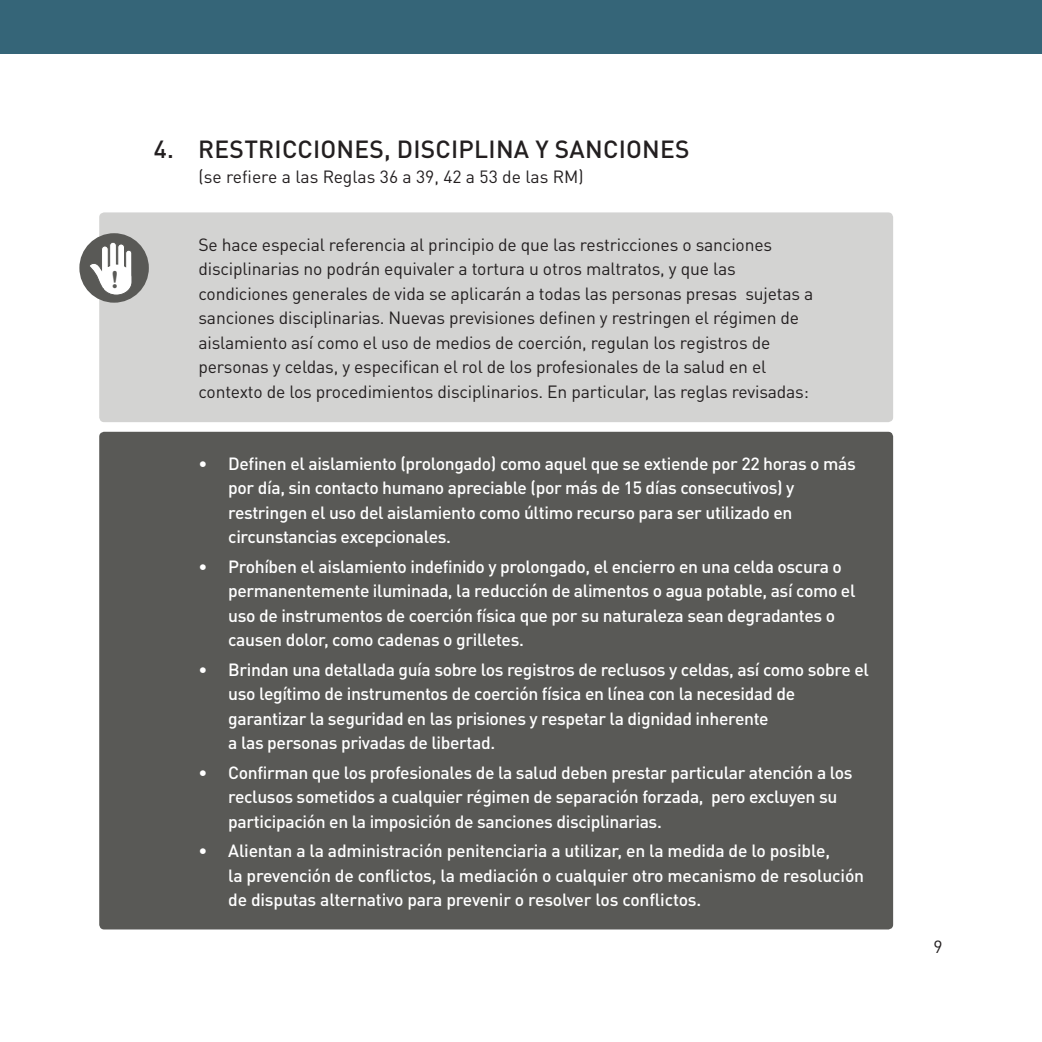
<style>
.page{position:relative;width:1042px;height:1042px;background:#fff}
.page>*{position:absolute;margin:0;border:0;box-sizing:border-box;transform-origin:0 0}
.t1{font:500 24.5px "DIN Pro";letter-spacing:.01em;color:#231f20}
.t2{font:700 24.5px "Century Std";color:#595956}
.t3{font:500 17.5px/24.5px "DIN Pro";letter-spacing:-.02em;color:#fff}
.t4{font:17.5px/24.7px "DIN Pro";letter-spacing:-.01em;color:#231f20}
</style>
<div class="page">
<div style="left:0;top:0;width:1042px;height:54px;background:#356578"></div>
<div style="left:99px;top:212px;width:794px;height:210px;background:#d3d3d2;border-radius:5px"></div>
<div style="left:79px;top:233px;width:70px;height:70px;background:#595956;border-radius:50%"></div>
<svg style="left:87px;top:241px;width:45px;height:55px"></svg>
<div style="left:99px;top:432px;width:794px;height:497px;background:#595956;border-radius:5px"></div>
<h1 class="t2" style="left:111px;top:265px;width:10px">!</h1>
<h1 class="t1" style="left:154px;top:129px;width:537px">4. RESTRICCIONES, DISCIPLINA Y SANCIONES</h1>
<p class="t4" style="left:198px;top:162px;width:387px">(se refiere a las Reglas 36 a 39, 42 a 53 de las RM)</p>
<p class="t4" style="left:198px;top:230px;width:616px">Se hace especial referencia al principio de que las restricciones o sanciones disciplinarias no podrán equivaler a tortura u otros maltratos, y que las condiciones generales de vida se aplicarán a todas las personas presas sujetas a sanciones disciplinarias. Nuevas previsiones definen y restringen el régimen de aislamiento así como el uso de medios de coerción, regulan los registros de personas y celdas, y especifican el rol de los profesionales de la salud en el contexto de los procedimientos disciplinarios. En particular, las reglas revisadas:</p>
<p class="t3" style="left:228px;top:449px;width:629px;text-indent:-30px">• Definen el aislamiento (prolongado) como aquel que se extiende por 22 horas o más por día, sin contacto humano apreciable (por más de 15 días consecutivos) y restringen el uso del aislamiento como último recurso para ser utilizado en circunstancias excepcionales.</p>
<p class="t3" style="left:228px;top:552px;width:629px;text-indent:-30px">• Prohíben el aislamiento indefinido y prolongado, el encierro en una celda oscura o permanentemente iluminada, la reducción de alimentos o agua potable, así como el uso de instrumentos de coerción física que por su naturaleza sean degradantes o causen dolor, como cadenas o grilletes.</p>
<p class="t3" style="left:228px;top:655px;width:642px;text-indent:-30px">• Brindan una detallada guía sobre los registros de reclusos y celdas, así como sobre el uso legítimo de instrumentos de coerción física en línea con la necesidad de garantizar la seguridad en las prisiones y respetar la dignidad inherente<br>a las personas privadas de libertad.</p>
<p class="t3" style="left:228px;top:758px;width:626px;text-indent:-30px">• Confirman que los profesionales de la salud deben prestar particular atención a los reclusos sometidos a cualquier régimen de separación forzada, pero excluyen su participación en la imposición de sanciones disciplinarias.</p>
<p class="t3" style="left:228px;top:837px;width:637px;text-indent:-30px">• Alientan a la administración penitenciaria a utilizar, en la medida de lo posible,<br>la prevención de conflictos, la mediación o cualquier otro mecanismo de resolución de disputas alternativo para prevenir o resolver los conflictos.</p>
<p class="t4" style="left:933px;top:932px;width:11px">9</p>
</div>
